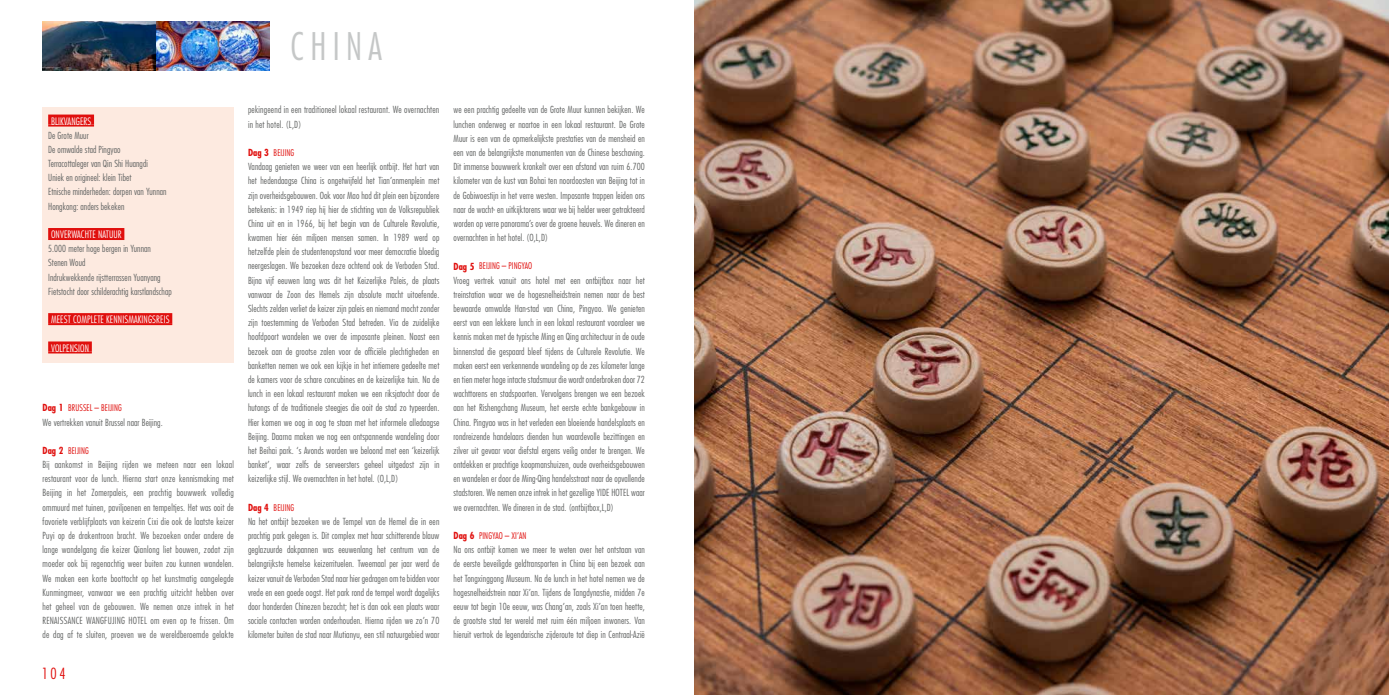
<style>
.page{position:relative;width:1389px;height:695px;background:#fff}
.page>*{position:absolute;margin:0;border:0;box-sizing:border-box;transform-origin:0 0}
.t1{font:300 condensed 37px "Futura Std";letter-spacing:.17em;color:#c5c7c7}
.t2{font:300 condensed 15px "Futura Std";color:#e00f0d}
.t3{font:300 condensed 10px "Futura Std";letter-spacing:.01em;color:#fff}
.t4{font:300 condensed 9.5px/14.2px "Futura Std";letter-spacing:.01em;color:#626463;text-align:justify}
.t5{font:300 condensed 9px "Futura Std";letter-spacing:.01em;color:#e00f0d}
.s1{font-weight:700;font-size:9.5px}
</style>
<div class="page">
<img style="left:694px;top:0;width:695px;height:694px">
<img style="left:156px;top:21px;width:113px;height:50px">
<img style="left:43px;top:21px;width:113px;height:50px">
<div style="left:43px;top:108px;width:191px;height:255px;background:#fdeae0"></div>
<div style="left:48px;top:114px;width:46px;height:10px;background:#e00f0d"></div>
<hr style="left:48px;top:124px;width:46px;height:2px;background:#e00f0d">
<div style="left:48px;top:228px;width:76px;height:10px;background:#e00f0d"></div>
<hr style="left:48px;top:238px;width:76px;height:2px;background:#e00f0d">
<div style="left:48px;top:313px;width:124px;height:10px;background:#e00f0d"></div>
<hr style="left:48px;top:323px;width:124px;height:2px;background:#e00f0d">
<div style="left:48px;top:341px;width:44px;height:10px;background:#e00f0d"></div>
<hr style="left:48px;top:351px;width:44px;height:2px;background:#e00f0d">
<h1 class="t1" style="left:291px;top:24px;width:93px">CHINA</h1>
<p class="t3" style="left:51px;top:115px;width:42px">BLIKVANGERS</p>
<p class="t4" style="left:48px;top:128px;width:120px;text-align:left">De Grote Muur<br>De omwalde stad Pingyao<br>Terracottaleger van Qin Shi Huangdi<br>Uniek en origineel: klein Tibet<br>Etnische minderheden: dorpen van Yunnan<br>Hongkong: anders bekeken</p>
<p class="t3" style="left:51px;top:228px;width:72px">ONVERWACHTE NATUUR</p>
<p class="t4" style="left:48px;top:241px;width:125px;text-align:left">5.000 meter hoge bergen in Yunnan Stenen Woud<br>Indrukwekkende rijstterrassen Yuanyang Fietstocht door schilderachtig karstlandschap</p>
<p class="t3" style="left:51px;top:313px;width:120px">MEEST COMPLETE KENNISMAKINGSREIS</p>
<p class="t3" style="left:51px;top:342px;width:40px">VOLPENSION</p>
<p class="t5" style="left:43px;top:402px;width:81px"><span class="s1">Dag 1</span> BRUSSEL – BEIJING</p>
<p class="t4" style="left:43px;top:415px;width:122px">We vertrekken vanuit Brussel naar Beijing.</p>
<p class="t5" style="left:43px;top:445px;width:48px"><span class="s1">Dag 2</span> BEIJING</p>
<p class="t4" style="left:43px;top:457px;width:193px">Bij aankomst in Beijing rijden we meteen naar een lokaal restaurant voor de lunch. Hierna start onze kennismaking met Beijing in het Zomerpaleis, een prachtig bouwwerk volledig ommuurd met tuinen, paviljoenen en tempeltjes. Het was ooit de favoriete verblijfplaats van keizerin Cixi die ook de laatste keizer Puyi op de drakentroon bracht. We bezoeken onder andere de lange wandelgang die keizer Qianlong liet bouwen, zodat zijn moeder ook bij regenachtig weer buiten zou kunnen wandelen.<br>We maken een korte boottocht op het kunstmatig aangelegde Kunmingmeer, vanwaar we een prachtig uitzicht hebben over het geheel van de gebouwen. We nemen onze intrek in het RENAISSANCE WANGFUJING HOTEL om even op te frissen. Om de dag af te sluiten, proeven we de wereldberoemde gelakte</p>
<h2 class="t2" style="left:42px;top:664px;width:25px">104</h2>
<p class="t4" style="left:248px;top:103px;width:193px">pekingeend in een traditioneel lokaal restaurant. We overnachten in het hotel. (L,D)</p>
<p class="t5" style="left:248px;top:147px;width:48px"><span class="s1">Dag 3</span> BEIJING</p>
<p class="t4" style="left:248px;top:159px;width:193px">Vandaag genieten we weer van een heerlijk ontbijt. Het hart van het hedendaagse China is ongetwijfeld het Tian’anmenplein met zijn overheidsgebouwen. Ook voor Mao had dit plein een bijzondere betekenis: in 1949 riep hij hier de stichting van de Volksrepubliek China uit en in 1966, bij het begin van de Culturele Revolutie, kwamen hier één miljoen mensen samen. In 1989 werd op hetzelfde plein de studentenopstand voor meer democratie bloedig neergeslagen. We bezoeken deze ochtend ook de Verboden Stad.<br>Bijna vijf eeuwen lang was dit het Keizerlijke Paleis, de plaats vanwaar de Zoon des Hemels zijn absolute macht uitoefende.<br>Slechts zelden verliet de keizer zijn paleis en niemand mocht zonder zijn toestemming de Verboden Stad betreden. Via de zuidelijke hoofdpoort wandelen we over de imposante pleinen. Naast een bezoek aan de grootse zalen voor de officiële plechtigheden en banketten nemen we ook een kijkje in het intiemere gedeelte met de kamers voor de schare concubines en de keizerlijke tuin. Na de lunch in een lokaal restaurant maken we een riksjatocht door de hutongs of de traditionele steegjes die ooit de stad zo typeerden.<br>Hier komen we oog in oog te staan met het informele alledaagse Beijing. Daarna maken we nog een ontspannende wandeling door het Beihai park. ‘s Avonds worden we beloond met een ‘keizerlijk banket’, waar zelfs de serveersters geheel uitgedost zijn in keizerlijke stijl. We overnachten in het hotel. (O,L,D)</p>
<p class="t5" style="left:248px;top:502px;width:48px"><span class="s1">Dag 4</span> BEIJING</p>
<p class="t4" style="left:248px;top:514px;width:193px">Na het ontbijt bezoeken we de Tempel van de Hemel die in een prachtig park gelegen is. Dit complex met haar schitterende blauw geglazuurde dakpannen was eeuwenlang het centrum van de belangrijkste hemelse keizerrituelen. Tweemaal per jaar werd de keizer vanuit de Verboden Stad naar hier gedragen om te bidden voor vrede en een goede oogst. Het park rond de tempel wordt dagelijks door honderden Chinezen bezocht; het is dan ook een plaats waar sociale contacten worden onderhouden. Hierna rijden we zo’n 70 kilometer buiten de stad naar Mutianyu, een stil natuurgebied waar</p>
<p class="t4" style="left:454px;top:103px;width:193px">we een prachtig gedeelte van de Grote Muur kunnen bekijken. We lunchen onderweg er naartoe in een lokaal restaurant. De Grote Muur is een van de opmerkelijkste prestaties van de mensheid en een van de belangrijkste monumenten van de Chinese beschaving.<br>Dit immense bouwwerk kronkelt over een afstand van ruim 6.700 kilometer van de kust van Bohai ten noordoosten van Beijing tot in de Gobiwoestijn in het verre westen. Imposante trappen leiden ons naar de wacht- en uitkijktorens waar we bij helder weer getrakteerd worden op verre panorama’s over de groene heuvels. We dineren en overnachten in het hotel. (O,L,D)</p>
<p class="t5" style="left:454px;top:261px;width:80px"><span class="s1">Dag 5</span> BEIJING – PINGYAO</p>
<p class="t4" style="left:454px;top:273px;width:193px">Vroeg vertrek vanuit ons hotel met een ontbijtbox naar het treinstation waar we de hogesnelheidstrein nemen naar de best bewaarde omwalde Han-stad van China, Pingyao. We genieten eerst van een lekkere lunch in een lokaal restaurant vooraleer we kennis maken met de typische Ming en Qing architectuur in de oude binnenstad die gespaard bleef tijdens de Culturele Revolutie. We maken eerst een verkennende wandeling op de zes kilometer lange en tien meter hoge intacte stadsmuur die wordt onderbroken door 72 wachttorens en stadspoorten. Vervolgens brengen we een bezoek aan het Rishengchang Museum, het eerste echte bankgebouw in China. Pingyao was in het verleden een bloeiende handelsplaats en rondreizende handelaars dienden hun waardevolle bezittingen en zilver uit gevaar voor diefstal ergens veilig onder te brengen. We ontdekken er prachtige koopmanshuizen, oude overheidsgebouwen en wandelen er door de Ming-Qing handelsstraat naar de opvallende stadstoren. We nemen onze intrek in het gezellige YIDE HOTEL waar we overnachten. We dineren in de stad. (ontbijtbox,L,D)</p>
<p class="t5" style="left:454px;top:530px;width:75px"><span class="s1">Dag 6</span> PINGYAO – XI’AN</p>
<p class="t4" style="left:454px;top:542px;width:193px">Na ons ontbijt komen we meer te weten over het ontstaan van de eerste beveiligde geldtransporten in China bij een bezoek aan het Tongxinggong Museum. Na de lunch in het hotel nemen we de hogesnelheidstrein naar Xi’an. Tijdens de Tangdynastie, midden 7e eeuw tot begin 10e eeuw, was Chang’an, zoals Xi’an toen heette, de grootste stad ter wereld met ruim één miljoen inwoners. Van hieruit vertrok de legendarische zijderoute tot diep in Centraal-Azië</p>
</div>
